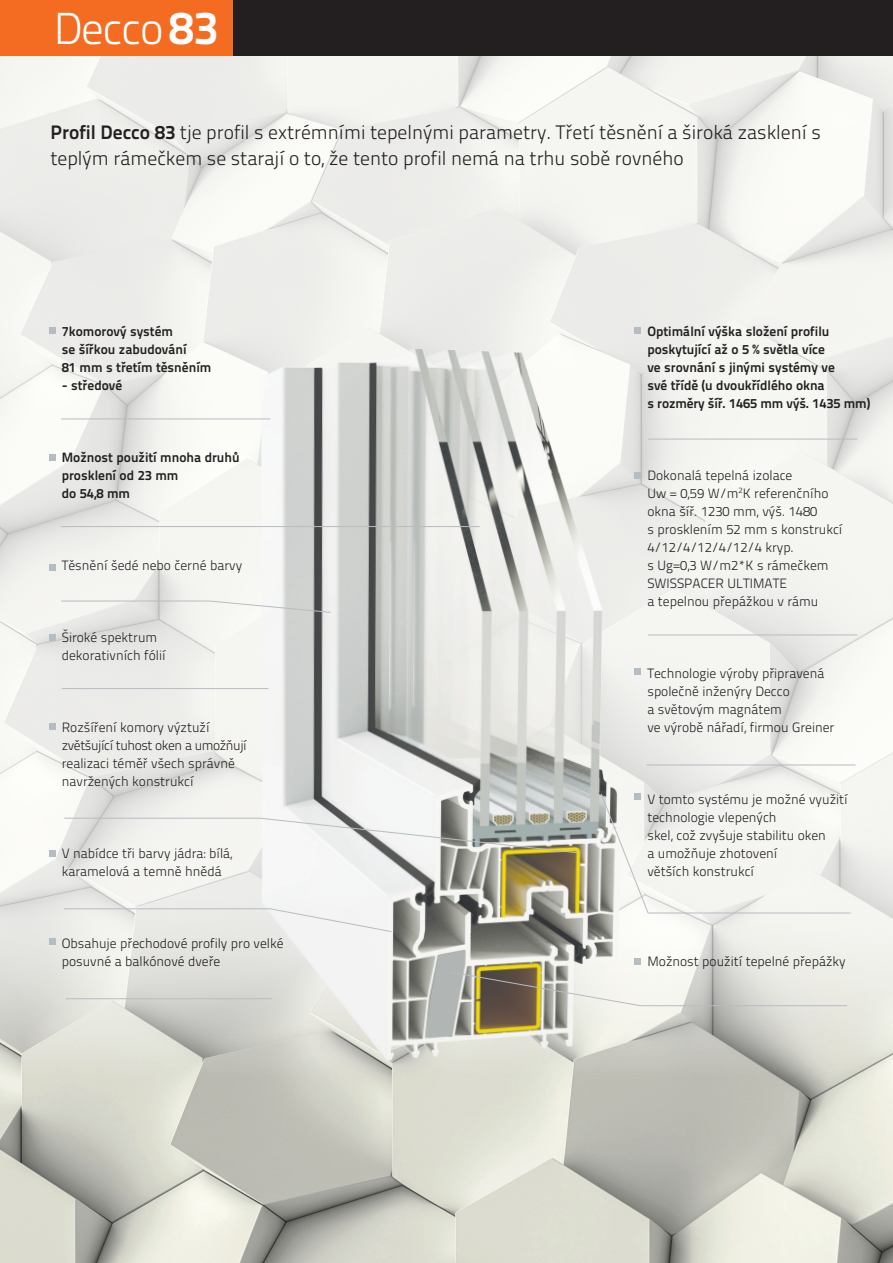
<style>
.page{position:relative;width:893px;height:1263px;background:#fff}
.page>*{position:absolute;margin:0;border:0;box-sizing:border-box;transform-origin:0 0}
.t1{font:300 44.7px "Titillium Text 22 L";letter-spacing:-.02em;color:#fff}
.t2{font:300 19.5px/25.5px "Titillium Text 22 L";color:#231f20}
.t3{font:300 13.5px/18px "Titillium Text 22 L";color:#231f20}
.t4{font:700 13.5px "Titillium Text 22 L";color:#231f20}
.t5{font:300 13.5px "Titillium Text 22 L";letter-spacing:-.03em;color:#231f20}
.s1{font-weight:700;font-size:46.8px}
.s2{font-weight:700}
</style>
<div class="page">
<img style="left:0;top:55px;width:893px;height:836px">
<img style="left:0;top:891px;width:893px;height:372px">
<img style="left:136px;top:329px;width:559px;height:857px">
<hr style="left:61px;top:526px;width:419px;height:1px;background:#b6bdc2">
<svg style="left:63px;top:817px;width:515px;height:36px"></svg>
<hr style="left:648px;top:439px;width:209px;height:1px;background:#b6bdc2">
<hr style="left:61px;top:419px;width:209px;height:1px;background:#b6bdc2">
<svg style="left:61px;top:600px;width:270px;height:13px"></svg>
<svg style="left:63px;top:908px;width:329px;height:24px"></svg>
<svg style="left:600px;top:793px;width:251px;height:121px"></svg>
<svg style="left:450px;top:971px;width:398px;height:35px"></svg>
<hr style="left:62px;top:688px;width:206px;height:1px;background:#b6bdc2">
<hr style="left:66px;top:998px;width:206px;height:1px;background:#b6bdc2">
<div style="left:0;top:0;width:893px;height:55px;background:#231f20"></div>
<div style="left:0;top:0;width:233px;height:55px;background:#f36c21"></div>
<hr style="left:648px;top:635px;width:209px;height:1px;background:#b6bdc2">
<hr style="left:646px;top:765px;width:210px;height:1px;background:#b6bdc2">
<div style="left:49px;top:327px;width:6px;height:7px;background:#b6bdc2"></div>
<div style="left:634px;top:327px;width:7px;height:7px;background:#b6bdc2"></div>
<div style="left:49px;top:454px;width:6px;height:7px;background:#b6bdc2"></div>
<div style="left:634px;top:472px;width:7px;height:7px;background:#b6bdc2"></div>
<svg style="left:49px;top:564px;width:6px;height:6px"></svg>
<div style="left:49px;top:634px;width:6px;height:7px;background:#b6bdc2"></div>
<svg style="left:49px;top:724px;width:6px;height:6px"></svg>
<div style="left:634px;top:669px;width:7px;height:6px;background:#b6bdc2"></div>
<div style="left:49px;top:850px;width:6px;height:7px;background:#b6bdc2"></div>
<div style="left:634px;top:793px;width:7px;height:7px;background:#b6bdc2"></div>
<svg style="left:49px;top:939px;width:6px;height:6px"></svg>
<div style="left:634px;top:959px;width:7px;height:6px;background:#b6bdc2"></div>
<h1 class="t1" style="left:53px;top:-4px;width:167px">Decco<span class="s1">83</span></h1>
<p class="t2" style="left:50px;top:119px;width:772px"><span class="s2">Profil Decco 83</span> tje profil s extrémními tepelnými parametry. Třetí těsnění a široká zasklení s teplým rámečkem se starají o to, že tento profil nemá na trhu sobě rovného</p>
<p class="t4" style="left:62px;top:321px;width:113px">7komorový systém</p>
<p class="t4" style="left:62px;top:339px;width:126px">se šířkou zabudování</p>
<p class="t4" style="left:62px;top:357px;width:151px">81 mm s třetím těsněním</p>
<p class="t4" style="left:62px;top:375px;width:62px">- středové</p>
<p class="t4" style="left:62px;top:447px;width:179px">Možnost použití mnoha druhů</p>
<p class="t4" style="left:62px;top:465px;width:118px">prosklení od 23 mm</p>
<p class="t4" style="left:62px;top:483px;width:70px">do 54,8 mm</p>
<p class="t3" style="left:62px;top:555px;width:182px">Těsnění šedé nebo černé barvy</p>
<p class="t3" style="left:62px;top:627px;width:97px">Široké spektrum</p>
<p class="t3" style="left:62px;top:645px;width:105px">dekorativních fólií</p>
<p class="t3" style="left:62px;top:717px;width:149px">Rozšíření komory výztuží</p>
<p class="t5" style="left:62px;top:735px;width:186px">zvětšující tuhost oken a umožňují</p>
<p class="t3" style="left:62px;top:753px;width:175px">realizaci téměř všech správně</p>
<p class="t3" style="left:62px;top:771px;width:133px">navržených konstrukcí</p>
<p class="t3" style="left:62px;top:843px;width:172px">V nabídce tři barvy jádra: bílá,</p>
<p class="t3" style="left:62px;top:861px;width:161px">karamelová a temně hnědá</p>
<p class="t3" style="left:62px;top:933px;width:223px">Obsahuje přechodové profily pro velké</p>
<p class="t3" style="left:62px;top:951px;width:160px">posuvné a balkónové dveře</p>
<p class="t4" style="left:647px;top:321px;width:183px">Optimální výška složení profilu</p>
<p class="t4" style="left:647px;top:339px;width:179px">poskytující až o 5 % světla více</p>
<p class="t4" style="left:647px;top:357px;width:189px">ve srovnání s jinými systémy ve</p>
<p class="t4" style="left:647px;top:375px;width:179px">své třídě (u dvoukřídlého okna</p>
<p class="t4" style="left:647px;top:393px;width:224px">s rozměry šíř. 1465 mm výš. 1435 mm)</p>
<p class="t3" style="left:647px;top:465px;width:146px">Dokonalá tepelná izolace</p>
<p class="t3" style="left:647px;top:483px;width:183px">Uw = 0,59 W/m<sup>2</sup>K referenčního</p>
<p class="t3" style="left:647px;top:501px;width:171px">okna šíř. 1230 mm, výš. 1480</p>
<p class="t3" style="left:647px;top:519px;width:197px">s prosklením 52 mm s konstrukcí<br>4/12/4/12/4/12/4 kryp.</p>
<p class="t3" style="left:647px;top:555px;width:183px">s Ug=0,3 W/m2*K s rámečkem</p>
<p class="t3" style="left:647px;top:573px;width:141px">SWISSPACER ULTIMATE</p>
<p class="t3" style="left:647px;top:591px;width:173px">a tepelnou přepážkou v rámu</p>
<p class="t3" style="left:647px;top:663px;width:178px">Technologie výroby připravená</p>
<p class="t3" style="left:647px;top:681px;width:144px">společně inženýry Decco</p>
<p class="t3" style="left:647px;top:699px;width:136px">a světovým magnátem</p>
<p class="t3" style="left:647px;top:717px;width:188px">ve výrobě nářadí, firmou Greiner</p>
<p class="t3" style="left:647px;top:789px;width:202px">V tomto systému je možné využití</p>
<p class="t3" style="left:647px;top:807px;width:131px">technologie vlepených</p>
<p class="t3" style="left:647px;top:825px;width:180px">skel, což zvyšuje stabilitu oken</p>
<p class="t3" style="left:647px;top:843px;width:132px">a umožňuje zhotovení</p>
<p class="t3" style="left:647px;top:861px;width:108px">větších konstrukcí</p>
<p class="t3" style="left:647px;top:951px;width:200px">Možnost použití tepelné přepážky</p>
</div>
